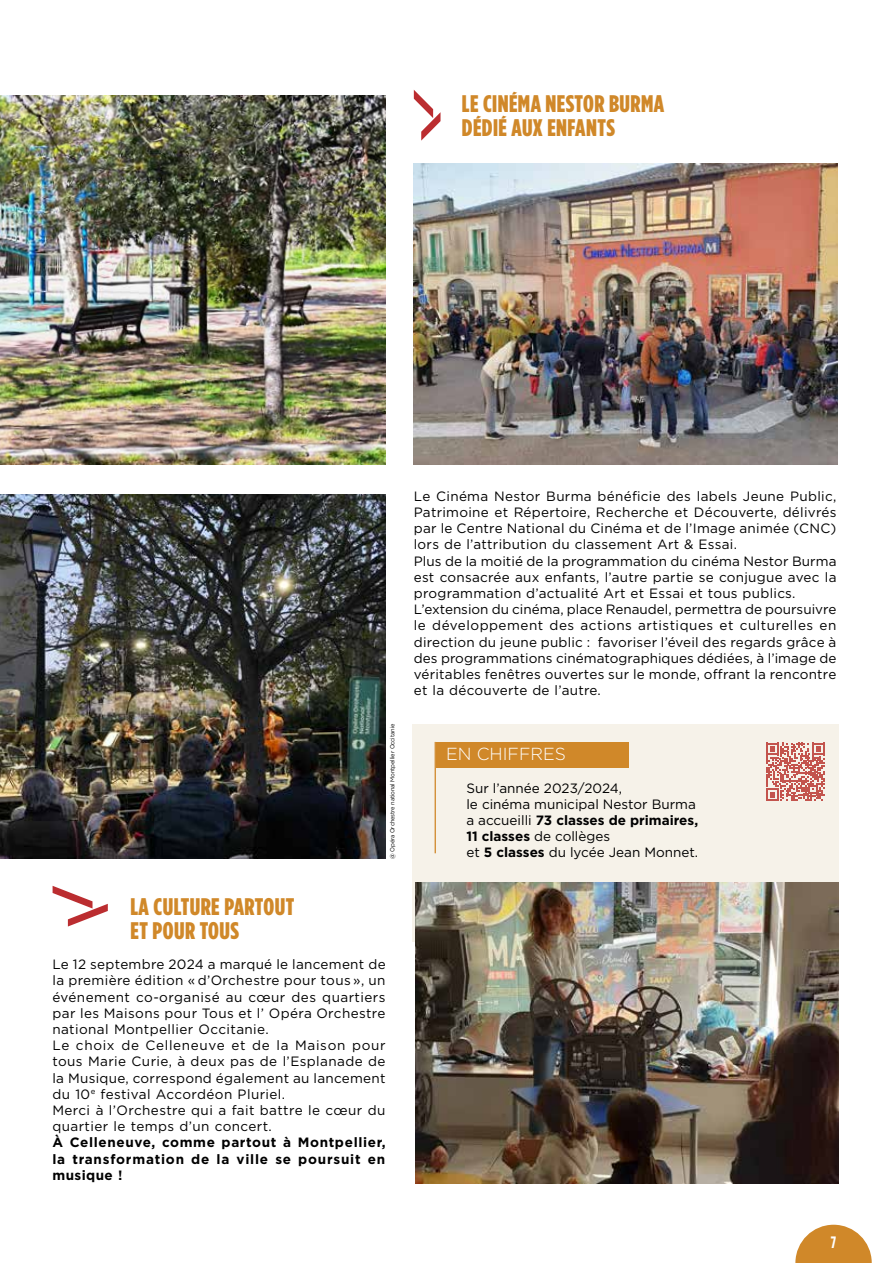
<style>
.page{position:relative;width:893px;height:1263px;background:#fff}
.page>*{position:absolute;margin:0;border:0;box-sizing:border-box;transform-origin:0 0}
.t1{font:900 24px/24px "Gotham Condensed";letter-spacing:.02em;color:#d08829}
.t2{font:300 17.4px "Gotham";color:#fff}
.t3{font:700 16.5px "Gotham Condensed";color:#fff}
.t4{font:13.5px/16.2px "Gotham";letter-spacing:.02em;color:#000}
.t5{font:13.5px/16.2px "Gotham";color:#000}
.t6{font:700 13.5px/16.2px "Gotham";letter-spacing:.06em;color:#000;text-align:justify}
.t7{font:6px "Gotham Rounded";letter-spacing:-.02em;color:#000;scale:.95 1}
.s1{font-weight:700}
</style>
<div class="page">
<svg style="left:795px;top:1225px;width:77px;height:38px"></svg>
<img style="left:0;top:96px;width:386px;height:368px">
<svg style="left:414px;top:90px;width:26px;height:51px"></svg>
<img style="left:414px;top:164px;width:424px;height:300px">
<svg style="left:53px;top:886px;width:55px;height:40px"></svg>
<img style="left:0;top:494px;width:386px;height:365px">
<div style="left:413px;top:724px;width:426px;height:218px;background:#f6f2e9"></div>
<hr style="left:435px;top:742px;width:1px;height:111px;background:#d08829">
<div style="left:436px;top:742px;width:192px;height:25px;background:#d08829"></div>
<img style="left:415px;top:882px;width:424px;height:301px">
<h1 class="t1" style="left:462px;top:91px;width:204px">LE CINÉMA NESTOR BURMA<br>DÉDIÉ AUX ENFANTS</h1>
<p class="t7" style="left:388px;top:859px;width:144px;rotate:-90deg">@ Opéra Orchestre national Montpellier Occitanie</p>
<h1 class="t1" style="left:131px;top:894px;width:165px">LA CULTURE PARTOUT<br>ET POUR TOUS</h1>
<p class="t4" style="left:52px;top:956px;width:335px">Le 12 septembre 2024 a marqué le lancement de la première édition « d’Orchestre pour tous », un événement co-organisé au cœur des quartiers par les Maisons pour Tous et l’ Opéra Orchestre national Montpellier Occitanie.<br>Le choix de Celleneuve et de la Maison pour tous Marie Curie, à deux pas de l’Esplanade de la Musique, correspond également au lancement du 10<sup>e</sup> festival Accordéon Pluriel.<br>Merci à l’Orchestre qui a fait battre le cœur du quartier le temps d’un concert.</p>
<p class="t6" style="left:52px;top:1134px;width:335px">À Celleneuve, comme partout à Montpellier, la transformation de la ville se poursuit en musique !</p>
<p class="t4" style="left:414px;top:488px;width:424px">Le Cinéma Nestor Burma bénéficie des labels Jeune Public, Patrimoine et Répertoire, Recherche et Découverte, délivrés par le Centre National du Cinéma et de l’Image animée (CNC) lors de l’attribution du classement Art &amp; Essai.<br>Plus de la moitié de la programmation du cinéma Nestor Burma est consacrée aux enfants, l’autre partie se conjugue avec la programmation d’actualité Art et Essai et tous publics.<br>L’extension du cinéma, place Renaudel, permettra de poursuivre le développement des actions artistiques et culturelles en direction du jeune public : favoriser l’éveil des regards grâce à des programmations cinématographiques dédiées, à l’image de véritables fenêtres ouvertes sur le monde, offrant la rencontre et la découverte de l’autre.</p>
<p class="t2" style="left:446px;top:743px;width:121px">EN CHIFFRES</p>
<p class="t5" style="left:466px;top:779px;width:233px">Sur l’année 2023/2024,<br>le cinéma municipal Nestor Burma a accueilli <span class="s1">73 classes de primaires,<br>11 classes</span> de collèges<br>et <span class="s1">5 classes</span> du lycée Jean Monnet.</p>
<p class="t3" style="left:831px;top:1233px;width:7px">7</p>
</div>
